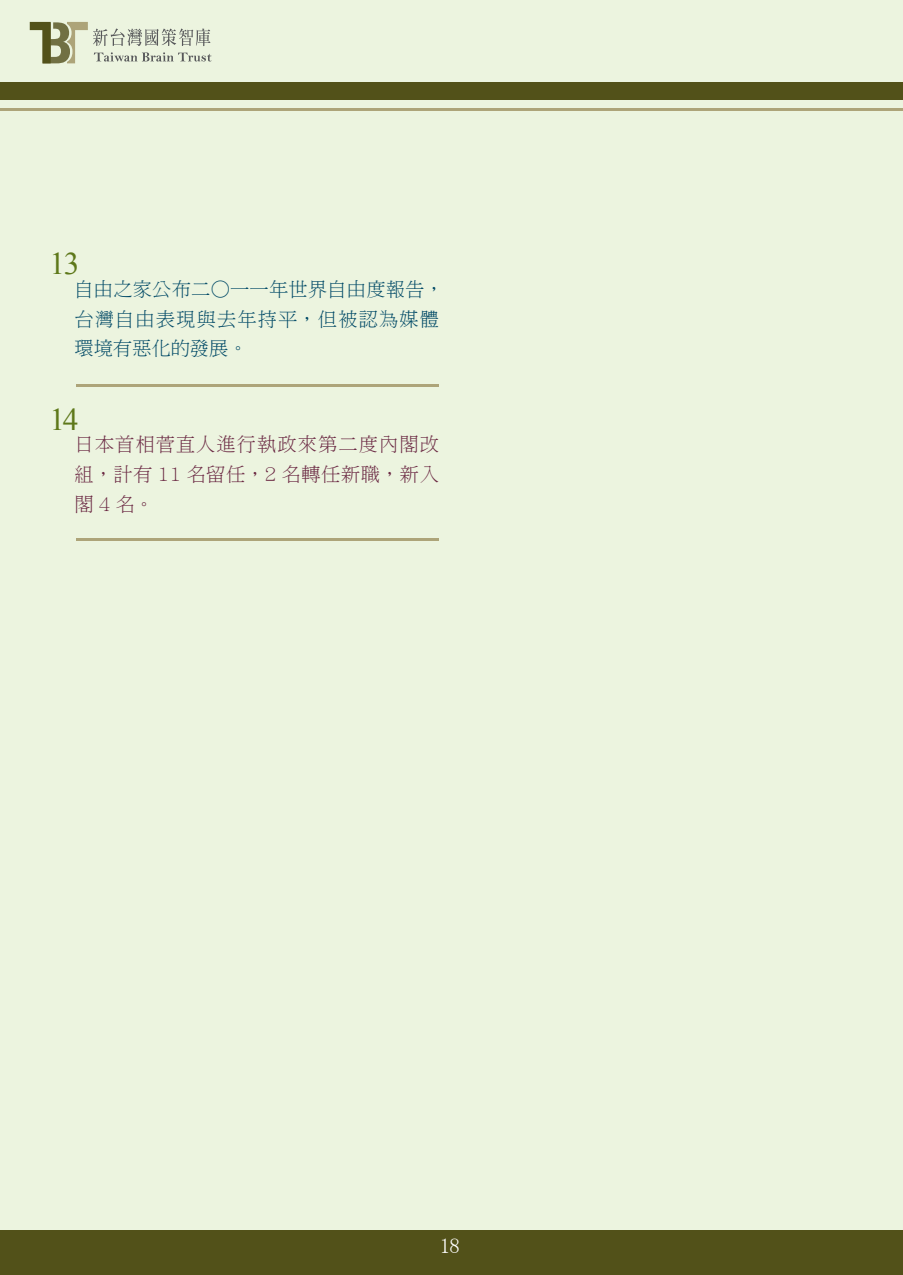
<style>
.page{position:relative;width:903px;height:1275px;background:#fff}
.page>*{position:absolute;margin:0;border:0;box-sizing:border-box;transform-origin:0 0}
.段落1{font:31.5px "Times New Roman";color:#5e781a}
.t1{font:21px "MS P Mincho";color:#fff}
.內文{font:19.25px/29.8px "DF Ming Lt HKP BF";letter-spacing:.01em;color:#004966}
.內文-2{font:19.25px/29.8px "DF Ming Lt HKP BF";letter-spacing:.055em;color:#692641;text-align:justify}
</style>
<div class="page">
<div style="left:0;top:0;width:903px;height:1260px;background:#ecf4df"></div>
<div style="left:0;top:83px;width:903px;height:17px;background:#525119"></div>
<hr style="left:0;top:108px;width:903px;height:3px;background:#ada479">
<svg style="left:30px;top:22px;width:182px;height:41px"></svg>
<div style="left:0;top:1230px;width:903px;height:45px;background:#525119"></div>
<hr style="left:902px;top:0;width:1px;height:1261px;background:#fde3de">
<svg style="left:902px;top:83px;width:1px;height:17px"></svg>
<hr style="left:902px;top:1230px;width:1px;height:45px;background:#525119">
<hr style="left:77px;top:384px;width:362px;height:3px;background:#ada479">
<hr style="left:77px;top:538px;width:362px;height:3px;background:#ada479">
<p class="段落1" style="left:50px;top:243px;width:31px">13</p>
<p class="內文" style="left:74px;top:274px;width:371px">自由之家公布二○一一年世界自由度報告，台灣自由表現與去年持平，但被認為媒體環境有惡化的發展。</p>
<p class="段落1" style="left:50px;top:398px;width:31px">14</p>
<p class="內文-2" style="left:74px;top:430px;width:366px">日本首相菅直人進行執政來第二度內閣改組，計有 11 名留任，2 名轉任新職，新入閣4名。</p>
<p class="t1" style="left:440px;top:1235px;width:22px">18</p>
</div>
